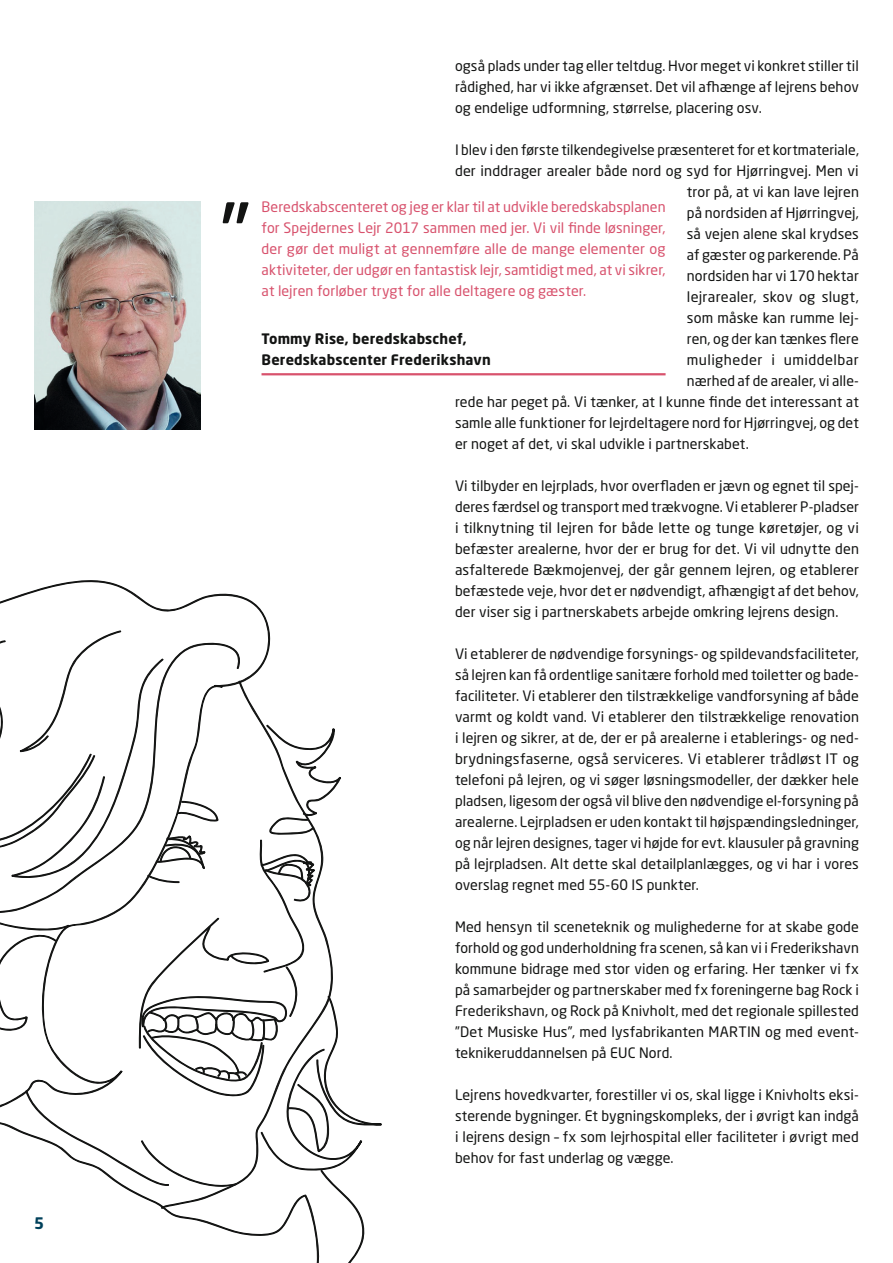
<style>
.page{position:relative;width:893px;height:1263px;background:#fff}
.page>*{position:absolute;margin:0;border:0;box-sizing:border-box;transform-origin:0 0}
.OVERSKRIFT{font:92.55px "Neo Sans Std";color:#131413}
.t1{font:700 15.75px "Neo Sans Std";color:#00415b}
.BRØDTEX_T{font:14.25px/21px "Neo Sans Std";letter-spacing:.005em;color:#131413;text-align:justify}
.BRØDTEX_T-2{font:14.25px/21px "Neo Sans Std";letter-spacing:.005em;color:#d8526d;text-align:justify}
.BRØDTEX_T-3{font:700 14.25px "Neo Sans Std";letter-spacing:.01em;color:#131413}
.BRØDTEX_T-4{font:14.25px "Neo Sans Std";letter-spacing:.035em;color:#131413}
</style>
<div class="page">
<svg style="left:0;top:580px;width:270px;height:50px"></svg>
<svg style="left:0;top:630px;width:382px;height:633px"></svg>
<img style="left:34px;top:201px;width:166px;height:228px">
<hr style="left:261px;top:373px;width:405px;height:2px;background:#d8526d">
<p class="t1" style="left:34px;top:1213px;width:12px">5</p>
<p class="OVERSKRIFT" style="left:220px;top:181px;width:33px">”</p>
<p class="BRØDTEX_T" style="left:455px;top:55px;width:405px">også plads under tag eller teltdug. Hvor meget vi konkret stiller til rådighed, har vi ikke afgrænset. Det vil afhænge af lejrens behov og endelige udformning, størrelse, placering osv.</p>
<p class="BRØDTEX_T" style="left:455px;top:139px;width:405px">I blev i den første tilkendegivelse præsenteret for et kortmateriale,</p>
<p class="BRØDTEX_T" style="left:455px;top:160px;width:405px">der inddrager arealer både nord og syd for Hjørringvej. Men vi</p>
<p class="BRØDTEX_T" style="left:687px;top:181px;width:174px">tror på, at vi kan lave lejren</p>
<p class="BRØDTEX_T" style="left:687px;top:202px;width:174px">på nordsiden af Hjørringvej,</p>
<p class="BRØDTEX_T" style="left:687px;top:223px;width:174px">så vejen alene skal krydses</p>
<p class="BRØDTEX_T" style="left:687px;top:244px;width:174px">af gæster og parkerende. På</p>
<p class="BRØDTEX_T" style="left:687px;top:265px;width:174px">nordsiden har vi 170 hektar</p>
<p class="BRØDTEX_T" style="left:687px;top:286px;width:174px">lejrarealer, skov og slugt,</p>
<p class="BRØDTEX_T" style="left:687px;top:307px;width:174px">som måske kan rumme lej-</p>
<p class="BRØDTEX_T" style="left:687px;top:328px;width:174px">ren, og der kan tænkes flere</p>
<p class="BRØDTEX_T-4" style="left:687px;top:351px;width:174px">muligheder i umiddelbar</p>
<p class="BRØDTEX_T" style="left:687px;top:370px;width:174px">nærhed af de arealer, vi alle-</p>
<p class="BRØDTEX_T" style="left:455px;top:391px;width:405px">rede har peget på. Vi tænker, at I kunne finde det interessant at</p>
<p class="BRØDTEX_T" style="left:455px;top:412px;width:405px">samle alle funktioner for lejrdeltagere nord for Hjørringvej, og det</p>
<p class="BRØDTEX_T" style="left:455px;top:433px;width:295px">er noget af det, vi skal udvikle i partnerskabet.</p>
<p class="BRØDTEX_T" style="left:455px;top:475px;width:405px">Vi tilbyder en lejrplads, hvor overfladen er jævn og egnet til spej&shy;deres færdsel og transport med trækvogne. Vi etablerer P-pladser i tilknytning til lejren for både lette og tunge køretøjer, og vi befæster arealerne, hvor der er brug for det. Vi vil udnytte den asfalterede Bækmojenvej, der går gennem lejren, og etablerer befæstede veje, hvor det er nødvendigt, afhængigt af det behov, der viser sig i partnerskabets arbejde omkring lejrens design.</p>
<p class="BRØDTEX_T" style="left:455px;top:643px;width:405px">Vi etablerer de nødvendige forsynings- og spildevandsfaciliteter, så lejren kan få ordentlige sanitære forhold med toiletter og bade&shy;faciliteter. Vi etablerer den tilstrækkelige vandforsyning af både varmt og koldt vand. Vi etablerer den tilstrækkelige renovation i lejren og sikrer, at de, der er på arealerne i etablerings- og ned&shy;brydningsfaserne, også serviceres. Vi etablerer trådløst IT og telefoni på lejren, og vi søger løsningsmodeller, der dækker hele pladsen, ligesom der også vil blive den nødvendige el-forsyning på arealerne. Lejrpladsen er uden kontakt til højspændingsledninger, og når lejren designes, tager vi højde for evt. klausuler på gravning på lejrpladsen. Alt dette skal detailplanlægges, og vi har i vores overslag regnet med 55-60 IS punkter.</p>
<p class="BRØDTEX_T" style="left:455px;top:916px;width:405px">Med hensyn til sceneteknik og mulighederne for at skabe gode forhold og god underholdning fra scenen, så kan vi i Frederikshavn kommune bidrage med stor viden og erfaring. Her tænker vi fx på samarbejder og partnerskaber med fx foreningerne bag Rock i Frederikshavn, og Rock på Knivholt, med det regionale spillested ”Det Musiske Hus”, med lysfabrikanten MARTIN og med event&shy;teknikeruddannelsen på EUC Nord.</p>
<p class="BRØDTEX_T" style="left:455px;top:1084px;width:405px">Lejrens hovedkvarter, forestiller vi os, skal ligge i Knivholts eksi&shy;sterende bygninger. Et bygningskompleks, der i øvrigt kan indgå i lejrens design – fx som lejrhospital eller faciliteter i øvrigt med behov for fast underlag og vægge.</p>
<p class="BRØDTEX_T-2" style="left:262px;top:196px;width:405px">Beredskabscenteret og jeg er klar til at udvikle beredskabsplanen for Spejdernes Lejr 2017 sammen med jer. Vi vil finde løsninger, der gør det muligt at gennemføre alle de mange elementer og aktiviteter, der udgør en fantastisk lejr, samtidigt med, at vi sikrer, at lejren forløber trygt for alle deltagere og gæster.</p>
<p class="BRØDTEX_T-3" style="left:262px;top:329px;width:206px">Tommy Rise, beredskabschef,</p>
<p class="BRØDTEX_T-3" style="left:262px;top:350px;width:231px">Beredskabscenter Frederikshavn</p>
</div>
